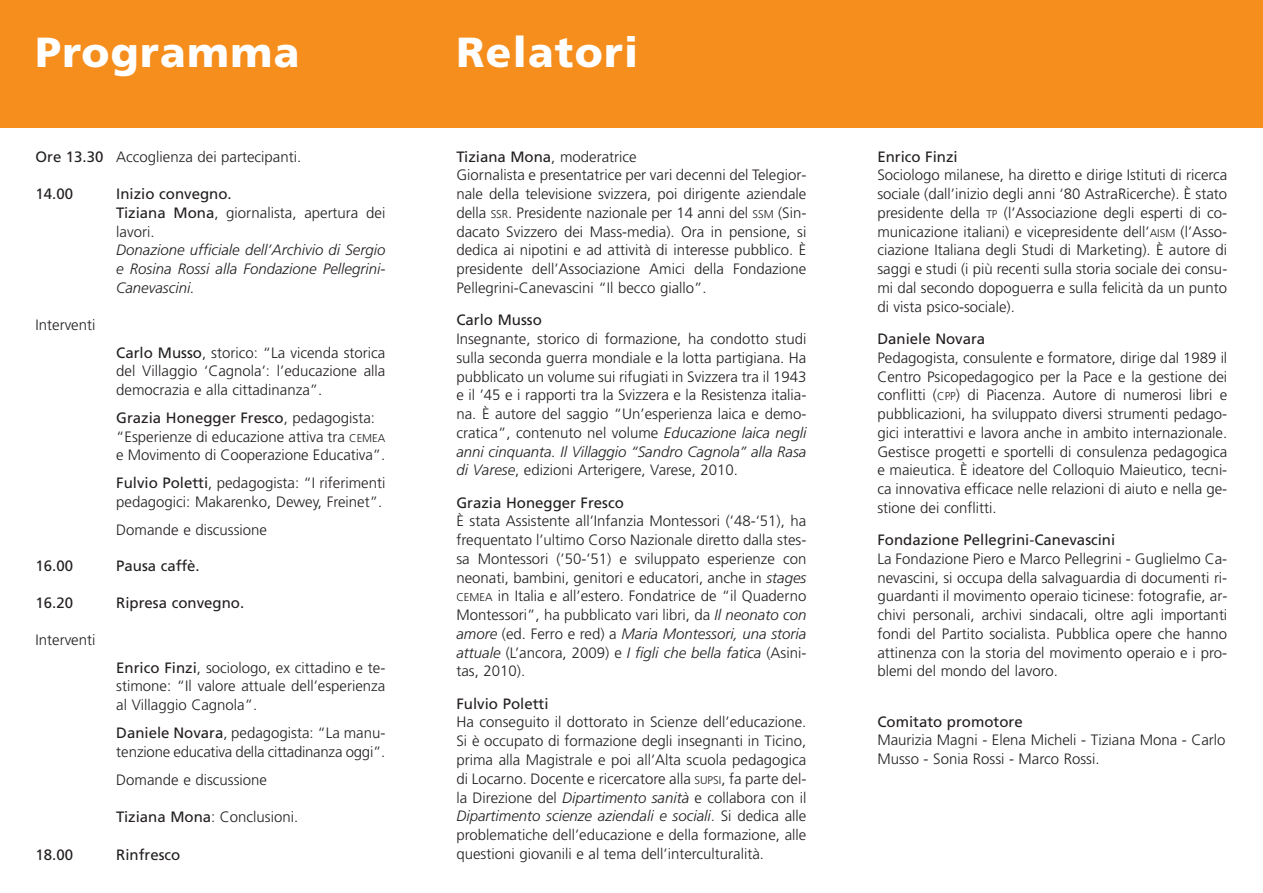
<style>
.page{position:relative;width:1263px;height:893px;background:#fff}
.page>*{position:absolute;margin:0;border:0;box-sizing:border-box;transform-origin:0 0}
.t1{font:900 42px "Frutiger";letter-spacing:.03em;color:#fff}
.t2{font:300 15px/18.8px "Frutiger";color:#231f20;text-align:justify}
.t3{font:15px "Frutiger";color:#231f20}
.t4{font:italic 300 15px/18.8px "Frutiger";color:#231f20;text-align:justify}
.s1{font-weight:400}
.s2{font-size:11.25px}
.s3{font-style:italic}
.s4{color:#fff}
</style>
<div class="page">
<div style="left:0;top:0;width:1263px;height:128px;background:#f68e1e"></div>
<h1 class="t1" style="left:36px;top:36px;width:265px">Programma</h1>
<h1 class="t1" style="left:456px;top:36px;width:183px">Relatori</h1>
<p class="t2" style="left:36px;top:148px;width:267px"><span class="s1">Ore 13.30</span> Accoglienza dei partecipanti.</p>
<p class="t3" style="left:36px;top:188px;width:39px">14.00</p>
<p class="t2" style="left:116px;top:186px;width:271px;text-align:left"><span class="s1">Inizio convegno.<br>Tiziana Mona</span>, giornalista, apertura dei lavori.</p>
<p class="t4" style="left:116px;top:242px;width:271px">Donazione ufficiale dell’Archivio di Sergio e Rosina Rossi alla Fondazione Pellegrini-Canevascini.</p>
<p class="t2" style="left:36px;top:316px;width:61px">Interventi</p>
<p class="t2" style="left:116px;top:344px;width:271px"><span class="s1">Carlo Musso</span>, storico: “La vicenda storica del Villaggio ‘Cagnola’: l’educazione alla democrazia e alla cittadinanza”.</p>
<p class="t2" style="left:116px;top:409px;width:271px;text-align:left"><span class="s1">Grazia Honegger Fresco</span>, pedagogista: “Esperienze di educazione attiva tra <span class="s2">CEMEA </span>e Movimento di Cooperazione Educativa”.</p>
<p class="t2" style="left:116px;top:474px;width:271px"><span class="s1">Fulvio Poletti</span>, pedagogista: “I riferimenti pedagogici: Makarenko, Dewey, Freinet”.</p>
<p class="t2" style="left:116px;top:521px;width:152px">Domande e discussione</p>
<p class="t3" style="left:36px;top:560px;width:39px">16.00</p>
<p class="t3" style="left:116px;top:560px;width:85px">Pausa caffè.</p>
<p class="t3" style="left:36px;top:597px;width:39px">16.20</p>
<p class="t3" style="left:116px;top:597px;width:129px">Ripresa convegno.</p>
<p class="t2" style="left:36px;top:631px;width:61px">Interventi</p>
<p class="t2" style="left:116px;top:659px;width:271px"><span class="s1">Enrico Finzi</span>, sociologo, ex cittadino e te&shy;stimone: “Il valore attuale dell’esperienza al Villaggio Cagnola”.</p>
<p class="t2" style="left:116px;top:724px;width:271px"><span class="s1">Daniele Novara</span>, pedagogista: “La manu&shy;tenzione educativa della cittadinanza oggi”.</p>
<p class="t2" style="left:116px;top:771px;width:152px">Domande e discussione</p>
<p class="t2" style="left:116px;top:808px;width:183px"><span class="s1">Tiziana Mona</span>: Conclusioni.</p>
<p class="t3" style="left:36px;top:848px;width:39px">18.00</p>
<p class="t3" style="left:116px;top:848px;width:66px">Rinfresco</p>
<p class="t2" style="left:456px;top:148px;width:351px;text-align:left"><span class="s1">Tiziana Mona</span>, moderatrice<br>Giornalista e presentatrice per vari decenni del Telegior&shy;nale della televisione svizzera, poi dirigente aziendale della <span class="s2">SSR</span>. Presidente nazionale per 14 anni del <span class="s2">SSM</span> (Sin&shy;dacato Svizzero dei Mass-media). Ora in pensione, si dedica ai nipotini e ad attività di interesse pubblico. È presidente dell’Associazione Amici della Fondazione Pellegrini-Canevascini “Il becco giallo”.</p>
<p class="t3" style="left:456px;top:314px;width:87px">Carlo Musso</p>
<p class="t2" style="left:456px;top:330px;width:351px">Insegnante, storico di formazione, ha condotto studi sulla seconda guerra mondiale e la lotta partigiana. Ha pubblicato un volume sui rifugiati in Svizzera tra il 1943 e il ’45 e i rapporti tra la Svizzera e la Resistenza italia&shy;na. È autore del saggio “Un’esperienza laica e demo&shy;cratica”, contenuto nel volume <span class="s3">Educazione laica negli anni cinquanta. Il Villaggio “Sandro Cagnola” alla Rasa di Varese</span>, edizioni Arterigere, Varese, 2010.</p>
<p class="t3" style="left:456px;top:496px;width:169px">Grazia Honegger Fresco</p>
<p class="t2" style="left:456px;top:513px;width:351px">È stata Assistente all’Infanzia Montessori (’48-‘51), ha frequentato l’ultimo Corso Nazionale diretto dalla stes&shy;sa Montessori (’50-’51) e sviluppato esperienze con neonati, bambini, genitori e educatori, anche in <span class="s3">stages </span><span class="s2">CEMEA</span> in Italia e all’estero. Fondatrice de “il Quaderno Montessori”, ha pubblicato vari libri, da <span class="s3">Il neonato con amore</span> (ed. Ferro e red) a <span class="s3">Maria Montessori, una storia attuale</span> (L’ancora, 2009) e <span class="s3">I figli che bella fatica</span> (Asini&shy;tas, 2010).</p>
<p class="t3" style="left:456px;top:697px;width:94px">Fulvio Poletti</p>
<p class="t2" style="left:456px;top:714px;width:351px">Ha conseguito il dottorato in Scienze dell’educazione.<br>Si è occupato di formazione degli insegnanti in Ticino, prima alla Magistrale e poi all’Alta scuola pedagogica di Locarno. Docente e ricercatore alla <span class="s2">SUPSI</span>, fa parte del&shy;la Direzione del <span class="s3">Dipartimento sanità</span> e collabora con il <span class="s3">Dipartimento scienze aziendali e sociali</span>. Si dedica alle problematiche dell’educazione e della formazione, alle questioni giovanili e al tema dell’interculturalità.</p>
<p class="t3" style="left:877px;top:150px;width:82px">Enrico Finzi</p>
<p class="t2" style="left:877px;top:167px;width:351px">Sociologo milanese, ha diretto e dirige Istituti di ricerca sociale (dall’inizio degli anni ‘80 AstraRicerche). È stato presidente della <span class="s2">TP</span> (l’Associazione degli esperti di co&shy;municazione italiani) e vicepresidente dell’<span class="s2">AISM</span> (l’Asso&shy;ciazione Italiana degli Studi di Marketing). È autore di saggi e studi (i più recenti sulla storia sociale dei consu&shy;mi dal secondo dopoguerra e sulla felicità da un punto di vista psico-sociale).</p>
<p class="t3" style="left:877px;top:333px;width:109px">Daniele Novara</p>
<p class="t2" style="left:877px;top:349px;width:351px">Pedagogista, consulente e formatore, dirige dal 1989 il Centro Psicopedagogico per la Pace e la gestione dei conflitti (<span class="s2">CPP</span>) di Piacenza. Autore di numerosi libri e pubblicazioni, ha sviluppato diversi strumenti pedago&shy;gici interattivi e lavora anche in ambito internazionale.<br>Gestisce progetti e sportelli di consulenza pedagogica e maieutica. È ideatore del Colloquio Maieutico, tecni&shy;ca innovativa efficace nelle relazioni di aiuto e nella ge&shy;stione dei conflitti.</p>
<p class="t3" style="left:877px;top:534px;width:239px">Fondazione Pellegrini-Canevascini</p>
<p class="t2" style="left:877px;top:550px;width:351px">La Fondazione Piero e Marco Pellegrini - Guglielmo Ca&shy;nevascini, si occupa della salvaguardia di documenti ri&shy;guardanti il movimento operaio ticinese: fotografie, ar&shy;chivi personali, archivi sindacali, oltre agli importanti fondi del Partito socialista. Pubblica opere che hanno attinenza con la storia del movimento operaio e i pro&shy;blemi del mondo del lavoro.</p>
<p class="t3" style="left:877px;top:715px;width:147px">Comitato promotore</p>
<p class="t2" style="left:877px;top:732px;width:350px">Maurizia Magni - Elena Micheli - Tiziana Mona - Carlo<br>Musso - Sonia Rossi - Marco Rossi. <span class="s4">o</span></p>
</div>
